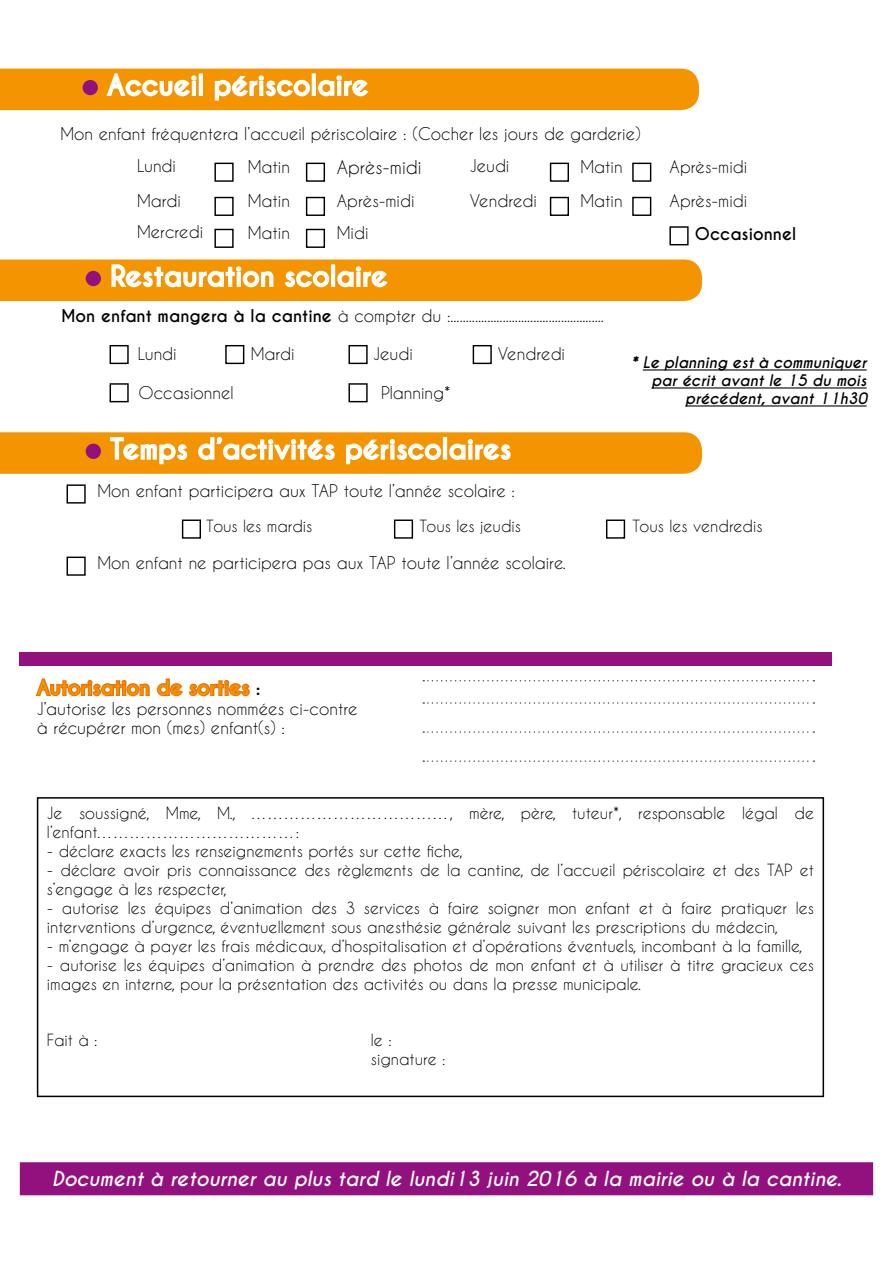
<style>
.page{position:relative;width:893px;height:1263px;background:#fff}
.page>*{position:absolute;margin:0;border:0;box-sizing:border-box;transform-origin:0 0}
.t1{font:700 27px "Caviar Dreams";color:#fff}
.t2{font:italic 700 19.5px "Caviar Dreams";color:#fff}
.t3{font:700 19.5px "Caviar Dreams";color:#f39400}
.t4{font:18px "Caviar Dreams";color:#000}
.t5{font:16.5px/34.2px "Caviar Dreams";color:#000}
.t6{font:700 16.5px "Caviar Dreams";color:#000}
.t7{font:15.75px/18.9px "Caviar Dreams";color:#000}
.t8{font:italic 700 15px/18px "Caviar Dreams";color:#000;text-align:right}
.s1{font-weight:700}
.s2{font-size:18px;color:#000}
</style>
<div class="page">
<hr style="left:643px;top:369px;width:224px;height:1px;background:#000">
<hr style="left:651px;top:387px;width:216px;height:1px;background:#000">
<hr style="left:685px;top:405px;width:182px;height:1px;background:#000">
<svg style="left:35px;top:678px;width:215px;height:19px"></svg>
<div style="left:37px;top:797px;width:787px;height:300px;border:2px solid #000"></div>
<div style="left:21px;top:1163px;width:851px;height:31px;background:#93117e"></div>
<div style="left:20px;top:1162px;width:853px;height:33px;border:2px solid #93117e"></div>
<div style="left:214px;top:163px;width:20px;height:19px;border:1px solid #000"></div>
<div style="left:306px;top:163px;width:19px;height:19px;border:1px solid #000"></div>
<div style="left:669px;top:226px;width:20px;height:19px;border:1px solid #000"></div>
<div style="left:306px;top:229px;width:19px;height:19px;border:1px solid #000"></div>
<div style="left:214px;top:197px;width:20px;height:19px;border:1px solid #000"></div>
<div style="left:306px;top:197px;width:19px;height:19px;border:1px solid #000"></div>
<div style="left:550px;top:163px;width:19px;height:19px;border:1px solid #000"></div>
<div style="left:632px;top:163px;width:19px;height:19px;border:1px solid #000"></div>
<div style="left:550px;top:197px;width:19px;height:19px;border:1px solid #000"></div>
<div style="left:632px;top:197px;width:19px;height:19px;border:1px solid #000"></div>
<svg style="left:0;top:69px;width:699px;height:41px;background:#f39a12"></svg>
<svg style="left:0;top:259px;width:702px;height:42px;background:#f39c16"></svg>
<svg style="left:0;top:432px;width:702px;height:42px;background:#f39f1e"></svg>
<svg style="left:423px;top:680px;width:391px;height:1px"></svg>
<svg style="left:423px;top:702px;width:391px;height:2px"></svg>
<svg style="left:423px;top:731px;width:391px;height:2px"></svg>
<svg style="left:423px;top:760px;width:391px;height:2px"></svg>
<div style="left:214px;top:229px;width:20px;height:19px;border:1px solid #000"></div>
<div style="left:110px;top:345px;width:19px;height:19px;border:1px solid #000"></div>
<div style="left:110px;top:383px;width:19px;height:19px;border:1px solid #000"></div>
<div style="left:348px;top:345px;width:20px;height:19px;border:1px solid #000"></div>
<div style="left:348px;top:383px;width:20px;height:19px;border:1px solid #000"></div>
<div style="left:225px;top:345px;width:19px;height:19px;border:1px solid #000"></div>
<div style="left:473px;top:345px;width:19px;height:19px;border:1px solid #000"></div>
<div style="left:67px;top:484px;width:19px;height:20px;border:1px solid #000"></div>
<div style="left:67px;top:557px;width:19px;height:19px;border:1px solid #000"></div>
<div style="left:182px;top:519px;width:19px;height:20px;border:1px solid #000"></div>
<div style="left:606px;top:519px;width:19px;height:20px;border:1px solid #000"></div>
<div style="left:394px;top:519px;width:19px;height:20px;border:1px solid #000"></div>
<div style="left:20px;top:653px;width:812px;height:13px;background:#93117e"></div>
<h1 class="t1" style="left:107px;top:69px;width:263px">Accueil périscolaire</h1>
<p class="t5" style="left:60px;top:116px;width:582px">Mon enfant fréquentera l’accueil périscolaire : (Cocher les jours de garderie)</p>
<p class="t5" style="left:137px;top:149px;width:45px">Lundi<br>Mardi</p>
<p class="t5" style="left:137px;top:215px;width:68px">Mercredi</p>
<p class="t5" style="left:248px;top:149px;width:44px">Matin</p>
<p class="t4" style="left:337px;top:157px;width:86px">Après-midi</p>
<p class="t5" style="left:248px;top:184px;width:44px">Matin</p>
<p class="t5" style="left:337px;top:184px;width:79px">Après-midi</p>
<p class="t5" style="left:248px;top:215px;width:44px">Matin</p>
<p class="t5" style="left:337px;top:215px;width:33px">Midi</p>
<h1 class="t1" style="left:110px;top:260px;width:279px">Restauration scolaire</h1>
<p class="t5" style="left:470px;top:149px;width:69px">Jeudi<br>Vendredi</p>
<p class="t5" style="left:580px;top:149px;width:44px">Matin</p>
<p class="t5" style="left:670px;top:149px;width:79px">Après-midi</p>
<p class="t5" style="left:580px;top:184px;width:44px">Matin</p>
<p class="t5" style="left:670px;top:184px;width:79px">Après-midi</p>
<p class="t6" style="left:695px;top:224px;width:103px">Occasionnel</p>
<p class="t5" style="left:61px;top:299px;width:544px"><span class="s1">Mon enfant mangera à la cantine</span> à compter du :..................................................</p>
<p class="t5" style="left:138px;top:336px;width:41px">Lundi</p>
<p class="t5" style="left:251px;top:336px;width:45px">Mardi</p>
<p class="t5" style="left:373px;top:336px;width:41px">Jeudi</p>
<p class="t5" style="left:498px;top:336px;width:69px">Vendredi</p>
<p class="t5" style="left:138px;top:375px;width:97px">Occasionnel</p>
<p class="t5" style="left:381px;top:375px;width:71px">Planning*</p>
<h1 class="t1" style="left:110px;top:432px;width:403px">Temps d’activités périscolaires</h1>
<p class="t8" style="left:631px;top:354px;width:237px">* Le planning est à communiquer par écrit avant le 15 du mois précédent, avant 11h30</p>
<p class="t5" style="left:97px;top:473px;width:419px">Mon enfant participera aux TAP toute l’année scolaire :</p>
<p class="t7" style="left:206px;top:516px;width:108px">Tous les mardis</p>
<p class="t7" style="left:419px;top:516px;width:103px">Tous les jeudis</p>
<p class="t7" style="left:633px;top:516px;width:131px">Tous les vendredis</p>
<p class="t5" style="left:97px;top:545px;width:470px">Mon enfant ne participera pas aux TAP toute l’année scolaire.</p>
<p class="t3" style="left:37px;top:676px;width:225px">Autorisation de sorties <span class="s2">:</span></p>
<p class="t5" style="left:37px;top:698px;width:322px;line-height:19.8px">J’autorise les personnes nommées ci-contre à récupérer mon (mes) enfant(s) :</p>
<p class="t7" style="left:47px;top:804px;width:769px">Je soussigné, Mme, M., ………………………………, mère, père, tuteur*, responsable légal de l’enfant………………………………:</p>
<p class="t7" style="left:47px;top:841px;width:417px">- déclare exacts les renseignements portés sur cette fiche,</p>
<p class="t7" style="left:47px;top:860px;width:769px">- déclare avoir pris connaissance des règlements de la cantine, de l’accueil périscolaire et des TAP et s’engage à les respecter,</p>
<p class="t7" style="left:47px;top:898px;width:769px">- autorise les équipes d’animation des 3 services à faire soigner mon enfant et à faire pratiquer les interventions d’urgence, éventuellement sous anesthésie générale suivant les prescriptions du médecin,</p>
<p class="t7" style="left:47px;top:936px;width:757px">- m’engage à payer les frais médicaux, d’hospitalisation et d’opérations éventuels, incombant à la famille,</p>
<p class="t7" style="left:47px;top:955px;width:769px">- autorise les équipes d’animation à prendre des photos de mon enfant et à utiliser à titre gracieux ces images en interne, pour la présentation des activités ou dans la presse municipale.</p>
<p class="t7" style="left:47px;top:1030px;width:52px">Fait à :</p>
<p class="t7" style="left:371px;top:1030px;width:76px">le : signature :</p>
<p class="t2" style="left:52px;top:1167px;width:791px">Document à retourner au plus tard le lundi13 juin 2016 à la mairie ou à la cantine.</p>
</div>
